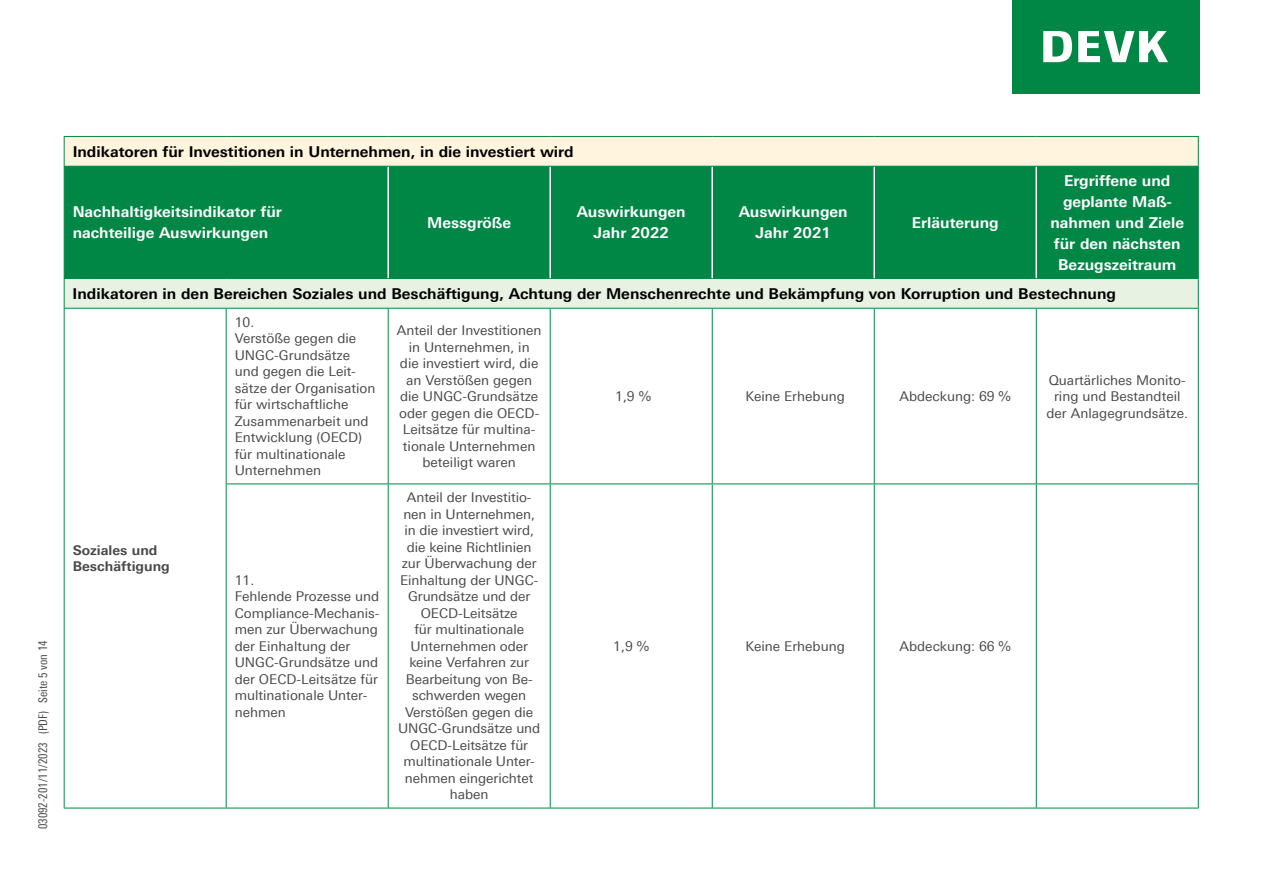
<style>
.page{position:relative;width:1263px;height:893px;background:#fff}
.page>*{position:absolute;margin:0;border:0;box-sizing:border-box;transform-origin:0 0}
.t1{font:700 15px/21px "Univers Next Pro";color:#fff;text-align:center}
.t2{font:700 15px "Univers Next Pro";color:#000}
.t3{font:13.5px/16.5px "Univers Next Pro";color:#494948;text-align:center}
.t4{font:700 13.5px/16.5px "Univers Next Pro";color:#494948}
.t5{font:condensed 12px "Univers Next Pro";color:#494948}
</style>
<div class="page">
<div style="left:1012px;top:0;width:187px;height:93px;background:#008746"></div>
<svg style="left:1043px;top:31px;width:29px;height:31px"></svg>
<svg style="left:1078px;top:31px;width:90px;height:31px"></svg>
<div style="left:64px;top:136px;width:1134px;height:30px;background:#fff4de"></div>
<div style="left:65px;top:167px;width:1133px;height:111px;background:#008746"></div>
<div style="left:64px;top:278px;width:1134px;height:30px;background:#e7f2e2"></div>
<svg style="left:551px;top:309px;width:647px;height:499px"></svg>
<hr style="left:387px;top:167px;width:2px;height:111px;background:#fff">
<hr style="left:549px;top:167px;width:2px;height:111px;background:#fff">
<hr style="left:711px;top:167px;width:2px;height:111px;background:#fff">
<hr style="left:873px;top:167px;width:2px;height:111px;background:#fff">
<hr style="left:1035px;top:167px;width:2px;height:111px;background:#fff">
<svg style="left:64px;top:137px;width:1px;height:29px"></svg>
<hr style="left:64px;top:136px;width:162px;height:1px;background:#008746">
<hr style="left:226px;top:136px;width:162px;height:1px;background:#008746">
<hr style="left:388px;top:136px;width:162px;height:1px;background:#008746">
<hr style="left:550px;top:136px;width:162px;height:1px;background:#008746">
<hr style="left:712px;top:136px;width:162px;height:1px;background:#008746">
<hr style="left:874px;top:136px;width:162px;height:1px;background:#008746">
<hr style="left:1036px;top:136px;width:163px;height:1px;background:#008746">
<hr style="left:64px;top:808px;width:162px;height:1px;background:#008746">
<hr style="left:226px;top:808px;width:162px;height:1px;background:#008746">
<hr style="left:388px;top:808px;width:162px;height:1px;background:#008746">
<hr style="left:550px;top:808px;width:162px;height:1px;background:#008746">
<hr style="left:712px;top:808px;width:162px;height:1px;background:#008746">
<hr style="left:874px;top:808px;width:162px;height:1px;background:#008746">
<hr style="left:1036px;top:808px;width:163px;height:1px;background:#008746">
<svg style="left:1198px;top:137px;width:1px;height:29px"></svg>
<hr style="left:64px;top:167px;width:1px;height:111px;background:#008746">
<svg style="left:64px;top:279px;width:1px;height:29px"></svg>
<hr style="left:64px;top:166px;width:162px;height:1px;background:#008746">
<hr style="left:226px;top:166px;width:162px;height:1px;background:#008746">
<hr style="left:388px;top:166px;width:162px;height:1px;background:#008746">
<hr style="left:550px;top:166px;width:162px;height:1px;background:#008746">
<hr style="left:712px;top:166px;width:162px;height:1px;background:#008746">
<hr style="left:874px;top:166px;width:162px;height:1px;background:#008746">
<hr style="left:1036px;top:166px;width:163px;height:1px;background:#008746">
<hr style="left:1198px;top:167px;width:1px;height:111px;background:#008746">
<svg style="left:1198px;top:279px;width:1px;height:29px"></svg>
<hr style="left:64px;top:278px;width:162px;height:1px;background:#008746">
<hr style="left:226px;top:278px;width:162px;height:1px;background:#008746">
<hr style="left:388px;top:278px;width:162px;height:1px;background:#008746">
<hr style="left:550px;top:278px;width:162px;height:1px;background:#008746">
<hr style="left:712px;top:278px;width:162px;height:1px;background:#008746">
<hr style="left:874px;top:278px;width:162px;height:1px;background:#008746">
<hr style="left:1036px;top:278px;width:163px;height:1px;background:#008746">
<hr style="left:64px;top:309px;width:1px;height:175px;background:#008746">
<hr style="left:64px;top:484px;width:1px;height:324px;background:#008746">
<hr style="left:64px;top:308px;width:162px;height:1px;background:#008746">
<hr style="left:226px;top:309px;width:1px;height:174px;background:#008746">
<hr style="left:226px;top:484px;width:1px;height:324px;background:#008746">
<hr style="left:226px;top:308px;width:162px;height:1px;background:#008746">
<hr style="left:226px;top:483px;width:162px;height:1px;background:#008746">
<hr style="left:388px;top:309px;width:1px;height:174px;background:#008746">
<hr style="left:388px;top:484px;width:1px;height:324px;background:#008746">
<hr style="left:388px;top:308px;width:162px;height:1px;background:#008746">
<hr style="left:388px;top:483px;width:162px;height:1px;background:#008746">
<hr style="left:550px;top:309px;width:1px;height:174px;background:#008746">
<hr style="left:550px;top:484px;width:1px;height:324px;background:#008746">
<hr style="left:712px;top:309px;width:1px;height:174px;background:#008746">
<hr style="left:874px;top:309px;width:1px;height:174px;background:#008746">
<hr style="left:1036px;top:309px;width:1px;height:174px;background:#008746">
<hr style="left:1198px;top:309px;width:1px;height:174px;background:#008746">
<hr style="left:712px;top:484px;width:1px;height:324px;background:#008746">
<hr style="left:874px;top:484px;width:1px;height:324px;background:#008746">
<hr style="left:1036px;top:484px;width:1px;height:324px;background:#008746">
<hr style="left:1198px;top:484px;width:1px;height:324px;background:#008746">
<hr style="left:550px;top:308px;width:162px;height:1px;background:#008746">
<hr style="left:712px;top:308px;width:162px;height:1px;background:#008746">
<hr style="left:874px;top:308px;width:162px;height:1px;background:#008746">
<hr style="left:1036px;top:308px;width:163px;height:1px;background:#008746">
<hr style="left:550px;top:483px;width:162px;height:1px;background:#008746">
<hr style="left:712px;top:483px;width:162px;height:1px;background:#008746">
<hr style="left:874px;top:483px;width:162px;height:1px;background:#008746">
<hr style="left:1036px;top:483px;width:163px;height:1px;background:#008746">
<p class="t5" style="left:36px;top:829px;width:190px;rotate:-90deg">03092-201/11/2023 (PDF) Seite 5 von 14</p>
<p class="t2" style="left:73px;top:143px;width:502px">Indikatoren für Investitionen in Unternehmen, in die investiert wird</p>
<p class="t1" style="left:1050px;top:170px;width:135px">Ergriffene und geplante Maß&shy;nahmen und Ziele für den nächsten<br>Bezugszeitraum</p>
<p class="t2" style="left:73px;top:285px;width:1045px">Indikatoren in den Bereichen Soziales und Beschäftigung, Achtung der Menschenrechte und Bekämpfung von Korruption und Bestechnung</p>
<p class="t1" style="left:73px;top:202px;width:211px;text-align:left">Nachhaltigkeitsindikator für nachteilige Auswirkungen</p>
<p class="t1" style="left:427px;top:212px;width:86px">Messgröße</p>
<p class="t1" style="left:577px;top:202px;width:111px">Auswirkungen<br>Jahr 2022</p>
<p class="t1" style="left:739px;top:202px;width:111px">Auswirkungen<br>Jahr 2021</p>
<p class="t1" style="left:912px;top:212px;width:88px">Erläuterung</p>
<p class="t4" style="left:73px;top:542px;width:99px">Soziales und<br>Beschäftigung</p>
<p class="t3" style="left:235px;top:314px;width:142px;text-align:left">10.<br>Verstöße gegen die<br>UNGC-Grundsätze und gegen die Leit&shy;sätze der Organisation für wirtschaftliche<br>Zusammenarbeit und<br>Entwicklung (OECD) für multinationale<br>Unternehmen</p>
<p class="t3" style="left:397px;top:322px;width:146px">Anteil der Investitionen in Unternehmen, in<br>die investiert wird, die an Verstößen gegen die UNGC-Grundsätze oder gegen die OECD-<br>Leitsätze für multina&shy;tionale Unternehmen beteiligt waren</p>
<p class="t3" style="left:235px;top:572px;width:146px;text-align:left">11.<br>Fehlende Prozesse und<br>Compliance-Mechanis&shy;men zur Überwachung der Einhaltung der<br>UNGC-Grundsätze und der OECD-Leitsätze für multinationale Unter&shy;nehmen</p>
<p class="t3" style="left:398px;top:489px;width:144px">Anteil der Investitio&shy;nen in Unternehmen, in die investiert wird, die keine Richtlinien zur Überwachung der<br>Einhaltung der UNGC-<br>Grundsätze und der<br>OECD-Leitsätze<br>für multinationale<br>Unternehmen oder keine Verfahren zur<br>Bearbeitung von Be&shy;schwerden wegen<br>Verstößen gegen die<br>UNGC-Grundsätze und<br>OECD-Leitsätze für multinationale Unter&shy;nehmen eingerichtet haben</p>
<p class="t3" style="left:615px;top:388px;width:37px">1,9 %</p>
<p class="t3" style="left:745px;top:388px;width:101px">Keine Erhebung</p>
<p class="t3" style="left:899px;top:388px;width:113px">Abdeckung: 69 %</p>
<p class="t3" style="left:1046px;top:372px;width:143px">Quartärliches Monito&shy;ring und Bestandteil der Anlagegrundsätze.</p>
<p class="t3" style="left:613px;top:638px;width:37px">1,9 %</p>
<p class="t3" style="left:745px;top:638px;width:101px">Keine Erhebung</p>
<p class="t3" style="left:899px;top:638px;width:113px">Abdeckung: 66 %</p>
</div>
